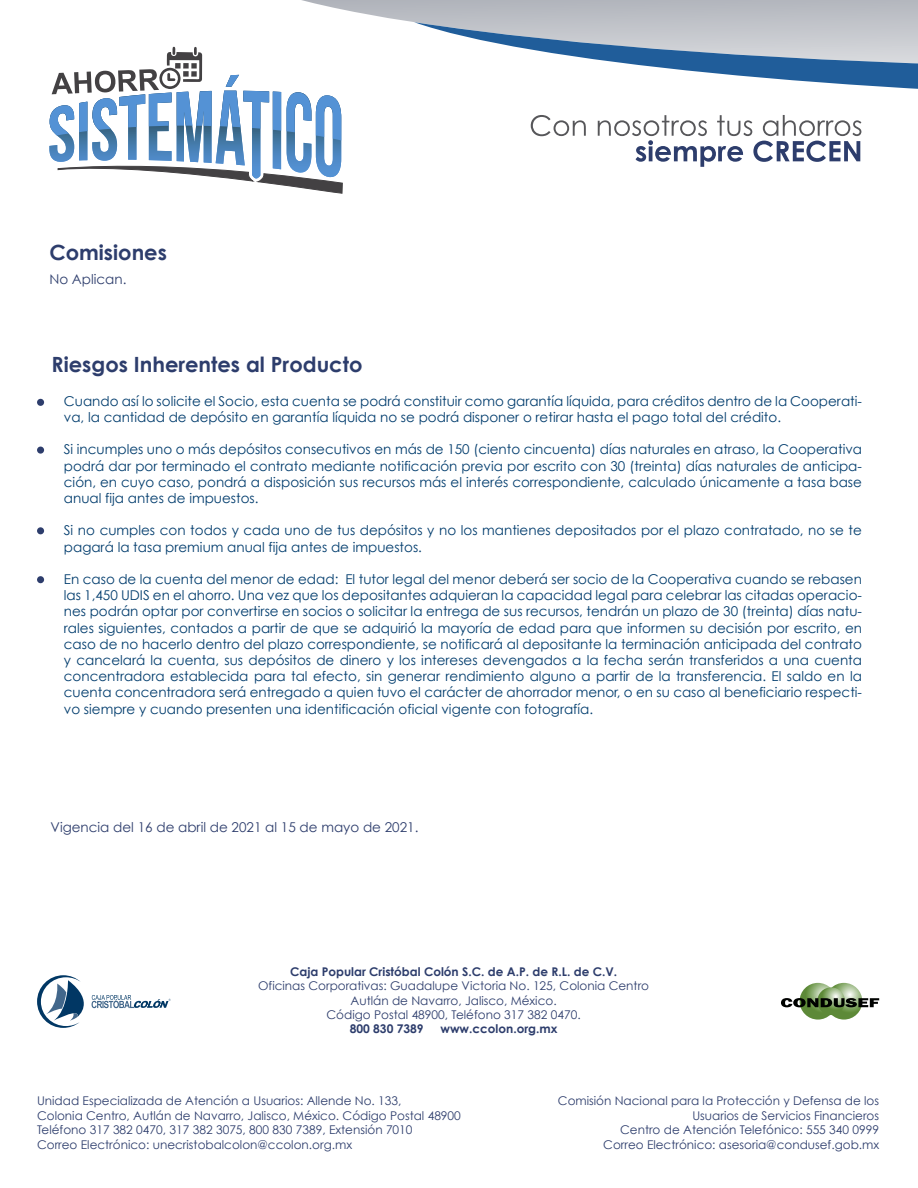
<style>
.page{position:relative;width:918px;height:1188px;background:#fff}
.page>*{position:absolute;margin:0;border:0;box-sizing:border-box;transform-origin:0 0}
.t1{font:700 21px "Century Gothic";color:#2d3d6c}
.t2{font:13.5px/16.2px "Century Gothic";color:#003c6d}
.t3{font:13.5px "Century Gothic";color:#2d3d6c}
.t4{font:12px/14.4px "Century Gothic";color:#2d3d6c;text-align:center}
.t5{font:700 12px "Century Gothic";color:#2d3d6c}
</style>
<div class="page">
<svg style="left:302px;top:0;width:112px;height:22px"></svg>
<svg style="left:414px;top:0;width:503px;height:89px"></svg>
<svg style="left:531px;top:115px;width:330px;height:52px"></svg>
<div style="left:37px;top:399px;width:7px;height:7px;background:#2d3d6c;border-radius:50%"></div>
<div style="left:37px;top:447px;width:7px;height:7px;background:#2d3d6c;border-radius:50%"></div>
<div style="left:37px;top:527px;width:7px;height:7px;background:#2d3d6c;border-radius:50%"></div>
<div style="left:37px;top:576px;width:7px;height:7px;background:#2d3d6c;border-radius:50%"></div>
<svg style="left:800px;top:983px;width:36px;height:37px"></svg>
<svg style="left:826px;top:983px;width:36px;height:37px"></svg>
<svg style="left:817px;top:987px;width:28px;height:28px"></svg>
<svg style="left:781px;top:998px;width:98px;height:9px"></svg>
<svg style="left:37px;top:975px;width:134px;height:53px"></svg>
<svg style="left:49px;top:47px;width:294px;height:147px"></svg>
<h1 class="t1" style="left:49px;top:237px;width:119px">Comisiones</h1>
<p class="t3" style="left:49px;top:271px;width:79px">No Aplican.</p>
<h1 class="t1" style="left:52px;top:349px;width:312px">Riesgos Inherentes al Producto</h1>
<p class="t2" style="left:64px;top:393px;width:800px">Cuando así lo solicite el Socio, esta cuenta se podrá constituir como garantía líquida, para créditos dentro de la Cooperati&shy;va, la cantidad de depósito en garantía líquida no se podrá disponer o retirar hasta el pago total del crédito.</p>
<p class="t2" style="left:64px;top:441px;width:800px;text-align:justify">Si incumples uno o más depósitos consecutivos en más de 150 (ciento cincuenta) días naturales en atraso, la Cooperativa podrá dar por terminado el contrato mediante notificación previa por escrito con 30 (treinta) días naturales de anticipa&shy;ción, en cuyo caso, pondrá a disposición sus recursos más el interés correspondiente, calculado únicamente a tasa base anual fija antes de impuestos.</p>
<p class="t2" style="left:64px;top:522px;width:800px">Si no cumples con todos y cada uno de tus depósitos y no los mantienes depositados por el plazo contratado, no se te pagará la tasa premium anual fija antes de impuestos.</p>
<p class="t2" style="left:64px;top:571px;width:800px;text-align:justify">En caso de la cuenta del menor de edad: El tutor legal del menor deberá ser socio de la Cooperativa cuando se rebasen las 1,450 UDIS en el ahorro. Una vez que los depositantes adquieran la capacidad legal para celebrar las citadas operacio&shy;nes podrán optar por convertirse en socios o solicitar la entrega de sus recursos, tendrán un plazo de 30 (treinta) días natu&shy;rales siguientes, contados a partir de que se adquirió la mayoría de edad para que informen su decisión por escrito, en caso de no hacerlo dentro del plazo correspondiente, se notificará al depositante la terminación anticipada del contrato y cancelará la cuenta, sus depósitos de dinero y los intereses devengados a la fecha serán transferidos a una cuenta concentradora establecida para tal efecto, sin generar rendimiento alguno a partir de la transferencia. El saldo en la cuenta concentradora será entregado a quien tuvo el carácter de ahorrador menor, o en su caso al beneficiario respecti&shy;vo siempre y cuando presenten una identificación oficial vigente con fotografía.</p>
<p class="t3" style="left:51px;top:819px;width:369px">Vigencia del 16 de abril de 2021 al 15 de mayo de 2021.</p>
<p class="t5" style="left:290px;top:962px;width:329px">Caja Popular Cristóbal Colón S.C. de A.P. de R.L. de C.V.</p>
<p class="t4" style="left:258px;top:978px;width:392px">Oficinas Corporativas: Guadalupe Victoria No. 125, Colonia Centro<br>Autlán de Navarro, Jalisco, México.<br>Código Postal 48900, Teléfono 317 382 0470.</p>
<p class="t5" style="left:350px;top:1020px;width:75px">800 830 7389</p>
<p class="t5" style="left:440px;top:1020px;width:119px">www.ccolon.org.mx</p>
<p class="t4" style="left:37px;top:1094px;width:425px;text-align:left">Unidad Especializada de Atención a Usuarios: Allende No. 133,<br>Colonia Centro, Autlán de Navarro, Jalisco, México. Código Postal 48900<br>Teléfono 317 382 0470, 317 382 3075, 800 830 7389, Extensión 7010<br>Correo Electrónico: unecristobalcolon@ccolon.org.mx</p>
<p class="t4" style="left:558px;top:1094px;width:323px;text-align:right">Comisión Nacional para la Protección y Defensa de los Usuarios de Servicios Financieros<br>Centro de Atención Telefónico: 555 340 0999<br>Correo Electrónico: asesoria@condusef.gob.mx</p>
</div>
